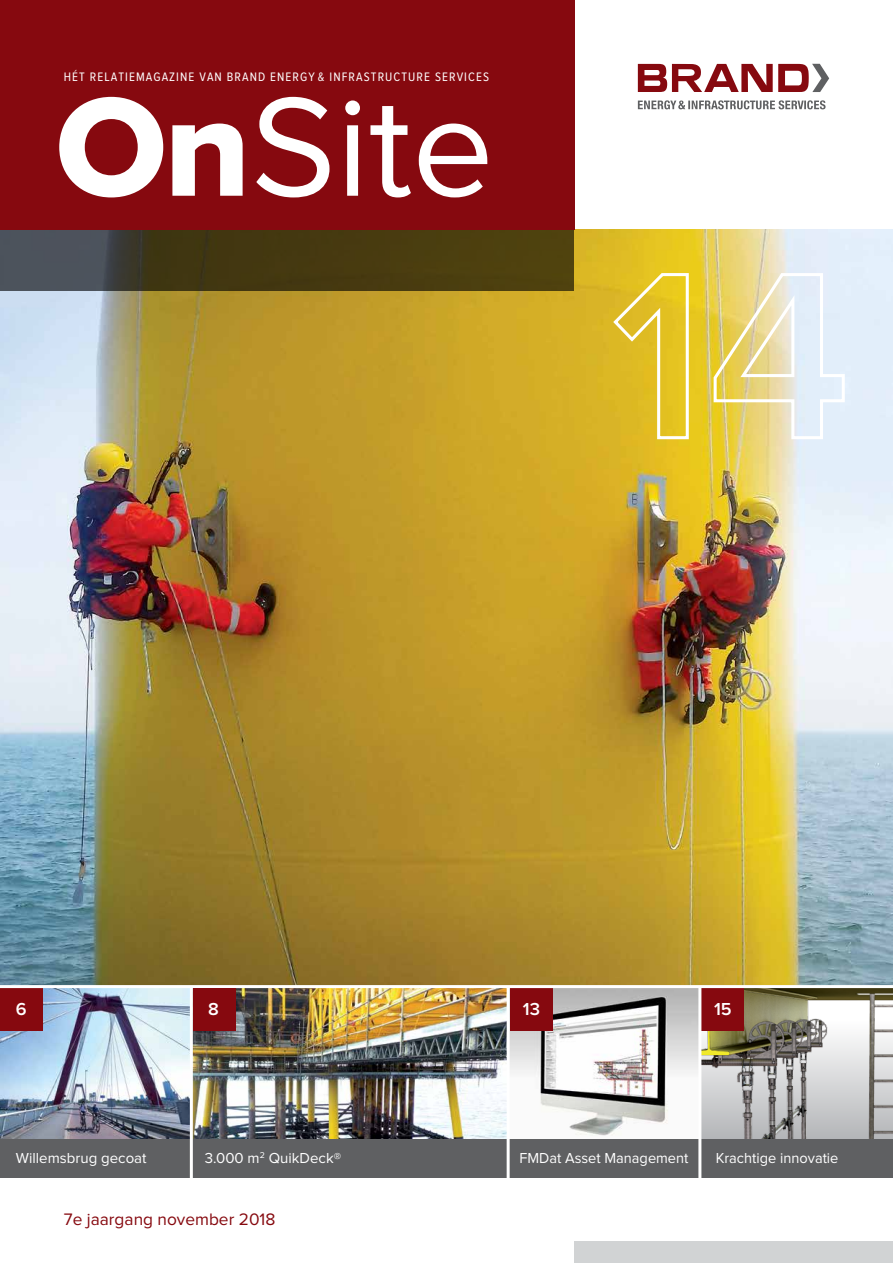
<style>
.page{position:relative;width:893px;height:1263px;background:#fff}
.page>*{position:absolute;margin:0;border:0;box-sizing:border-box;transform-origin:0 0}
.t1{font:145.8px "Proxima Nova";color:#fff}
.t2{font:600 18px "Proxima Nova";color:#fff}
.t3{font:17.25px "Proxima Nova";color:#86090f}
.t4{font:15px "Proxima Nova";color:#fff}
.t5{font:12.75px "Proxima Nova Cond";letter-spacing:.085em;color:#fff}
.s1{font-family:"Proxima Nova Extrabld"}
</style>
<div class="page">
<img style="left:0;top:230px;width:893px;height:755px">
<img style="left:193px;top:988px;width:314px;height:152px">
<img style="left:510px;top:988px;width:188px;height:152px">
<img style="left:701px;top:988px;width:192px;height:152px">
<img style="left:0;top:988px;width:190px;height:152px">
<div style="left:0;top:988px;width:43px;height:42px;background:#86090f"></div>
<div style="left:510px;top:988px;width:43px;height:42px;background:#86090f"></div>
<div style="left:702px;top:988px;width:42px;height:42px;background:#86090f"></div>
<div style="left:0;top:1140px;width:893px;height:38px;background:#5f6062"></div>
<svg style="left:0;top:230px;width:574px;height:61px;background:#473f20"></svg>
<div style="left:0;top:0;width:574px;height:230px;background:#86090f"></div>
<hr style="left:190px;top:986px;width:3px;height:196px;background:#fff">
<hr style="left:507px;top:986px;width:3px;height:196px;background:#fff">
<hr style="left:698px;top:986px;width:3px;height:196px;background:#fff">
<svg style="left:638px;top:64px;width:191px;height:28px"></svg>
<svg style="left:638px;top:100px;width:187px;height:9px"></svg>
<div style="left:193px;top:988px;width:42px;height:42px;background:#86090f"></div>
<svg style="left:611px;top:271px;width:79px;height:170px;background:#e4c438"></svg>
<svg style="left:712px;top:271px;width:134px;height:170px;background:#e8e1b7"></svg>
<div style="left:574px;top:1242px;width:319px;height:21px;background:#d1d3d4"></div>
<p class="t5" style="left:64px;top:71px;width:427px">HÉT RELATIEMAGAZINE VAN BRAND ENERGY &amp; INFRASTRUCTURE SERVICES</p>
<h1 class="t1" style="left:55px;top:81px;width:440px"><span class="s1">On</span>Site</h1>
<p class="t2" style="left:16px;top:1001px;width:12px">6</p>
<p class="t2" style="left:523px;top:1001px;width:19px">13</p>
<p class="t2" style="left:714px;top:1001px;width:19px">15</p>
<p class="t2" style="left:208px;top:1001px;width:12px">8</p>
<p class="t4" style="left:205px;top:1151px;width:138px">3.000 m<sup>2</sup> QuikDeck®</p>
<p class="t4" style="left:16px;top:1151px;width:132px">Willemsbrug gecoat</p>
<p class="t4" style="left:519px;top:1151px;width:171px">FMDat Asset Management</p>
<p class="t4" style="left:716px;top:1151px;width:124px">Krachtige innovatie</p>
<p class="t3" style="left:64px;top:1211px;width:213px">7e jaargang november 2018</p>
</div>
